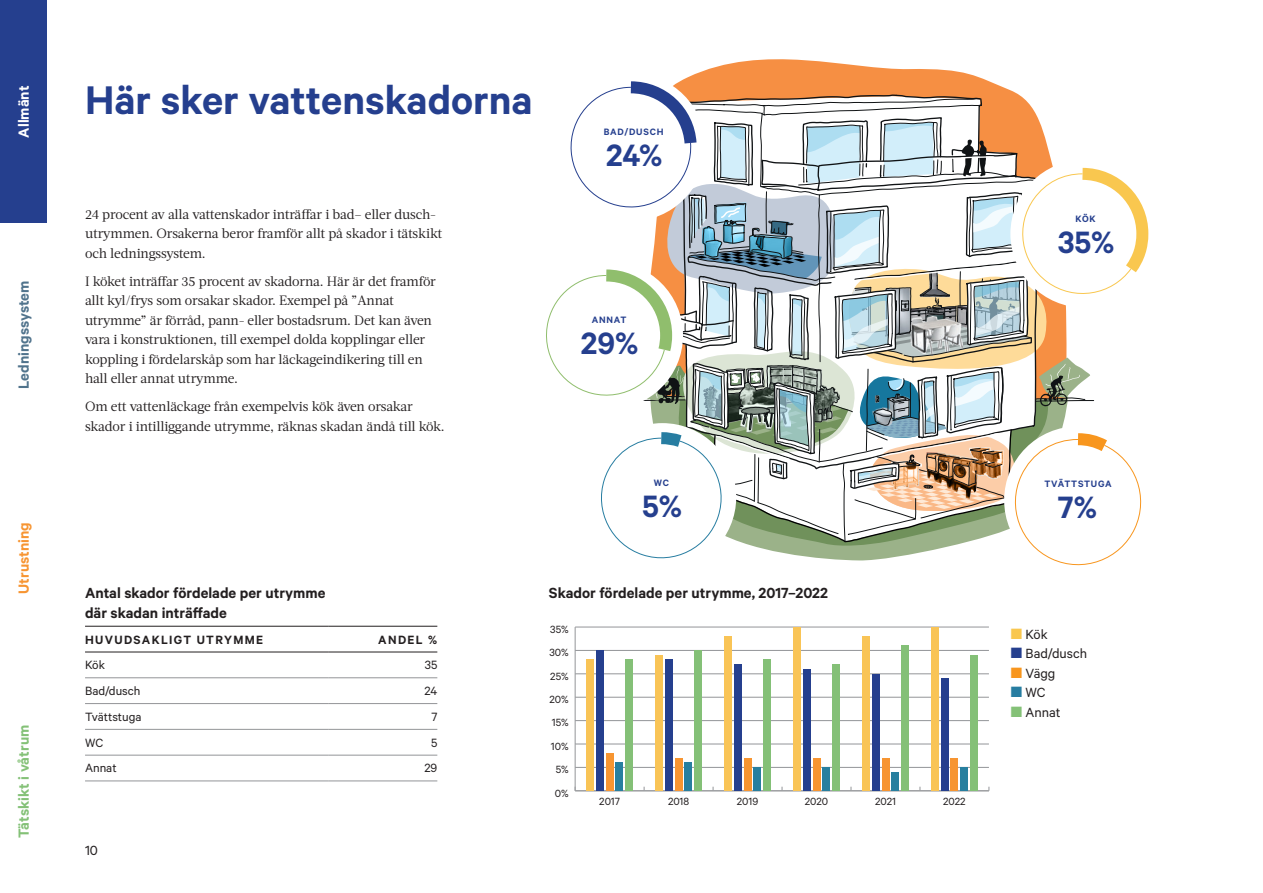
<style>
.page{position:relative;width:1263px;height:893px;background:#fff}
.page>*{position:absolute;margin:0;border:0;box-sizing:border-box;transform-origin:0 0}
.Rubrik_2{font:600 45px "Calibre";color:#253f8e}
.t1{font:600 34.8px "Calibre";color:#253f8e}
.Rubrik_4{font:600 16.5px/19.5px "Calibre";color:#231f20}
.t2{font:600 16.5px "Calibre";color:#84c177}
.t3{font:600 16.5px "Calibre";color:#50738c}
.t4{font:600 16.5px "Calibre";color:#f79532}
.t5{font:600 16.5px "Calibre";color:#fff}
.Bröd{font:15px "Calibre";color:#231f20}
.Bröd_serif{font:13.5px/19.5px "Acta";letter-spacing:-.015em;color:#231f20}
.Tabell_bröd{font:13.5px "Calibre";color:#231f20}
.Tabell_rubrik{font:600 13.5px "Calibre";letter-spacing:.1em;color:#231f20}
.t6{font:11.7px "Calibre";color:#231f20}
.t7{font:600 10.35px "Calibre";letter-spacing:.075em;color:#253f8e}
.s1{color:#f9c74f}
.s2{color:#253f8e}
.s3{color:#f8961e}
.s4{color:#277da1}
.s5{color:#84c177}
</style>
<div class="page">
<hr style="left:85px;top:652px;width:243px;height:1px;background:#231f20">
<hr style="left:328px;top:652px;width:109px;height:1px;background:#231f20">
<hr style="left:85px;top:677px;width:243px;height:1px;background:#939598">
<hr style="left:328px;top:677px;width:109px;height:1px;background:#939598">
<hr style="left:85px;top:781px;width:243px;height:1px;background:#939598">
<hr style="left:328px;top:781px;width:109px;height:1px;background:#939598">
<hr style="left:85px;top:729px;width:243px;height:1px;background:#939598">
<hr style="left:328px;top:729px;width:109px;height:1px;background:#939598">
<hr style="left:85px;top:755px;width:243px;height:1px;background:#939598">
<hr style="left:328px;top:755px;width:109px;height:1px;background:#939598">
<hr style="left:85px;top:626px;width:243px;height:1px;background:#231f20">
<hr style="left:328px;top:626px;width:109px;height:1px;background:#231f20">
<hr style="left:85px;top:703px;width:243px;height:1px;background:#939598">
<hr style="left:328px;top:703px;width:109px;height:1px;background:#939598">
<hr style="left:575px;top:627px;width:1px;height:164px;background:#939598">
<hr style="left:575px;top:790px;width:414px;height:1px;background:#939598">
<hr style="left:575px;top:767px;width:414px;height:1px;background:#939598">
<hr style="left:575px;top:744px;width:414px;height:1px;background:#939598">
<hr style="left:575px;top:720px;width:414px;height:1px;background:#939598">
<hr style="left:575px;top:697px;width:414px;height:1px;background:#939598">
<hr style="left:575px;top:674px;width:414px;height:1px;background:#939598">
<hr style="left:575px;top:650px;width:414px;height:1px;background:#939598">
<hr style="left:575px;top:627px;width:414px;height:1px;background:#939598">
<div style="left:970px;top:655px;width:8px;height:136px;background:#84c077"></div>
<div style="left:901px;top:646px;width:8px;height:145px;background:#84c077"></div>
<div style="left:832px;top:664px;width:8px;height:127px;background:#84c077"></div>
<div style="left:763px;top:660px;width:8px;height:131px;background:#84c077"></div>
<div style="left:694px;top:650px;width:8px;height:141px;background:#84c077"></div>
<div style="left:625px;top:660px;width:8px;height:131px;background:#84c077"></div>
<div style="left:960px;top:767px;width:8px;height:24px;background:#277f9f"></div>
<div style="left:891px;top:772px;width:8px;height:19px;background:#277f9f"></div>
<div style="left:822px;top:767px;width:8px;height:24px;background:#277f9f"></div>
<div style="left:753px;top:767px;width:8px;height:24px;background:#277f9f"></div>
<div style="left:684px;top:763px;width:8px;height:28px;background:#277f9f"></div>
<div style="left:615px;top:763px;width:8px;height:28px;background:#277f9f"></div>
<div style="left:950px;top:758px;width:8px;height:33px;background:#f79531"></div>
<div style="left:882px;top:758px;width:7px;height:33px;background:#f79531"></div>
<div style="left:813px;top:758px;width:7px;height:33px;background:#f79531"></div>
<div style="left:744px;top:758px;width:7px;height:33px;background:#f79531"></div>
<div style="left:675px;top:758px;width:7px;height:33px;background:#f79531"></div>
<div style="left:606px;top:753px;width:7px;height:38px;background:#f79531"></div>
<div style="left:941px;top:678px;width:8px;height:113px;background:#253f8e"></div>
<div style="left:872px;top:674px;width:8px;height:117px;background:#253f8e"></div>
<div style="left:803px;top:669px;width:8px;height:122px;background:#253f8e"></div>
<div style="left:734px;top:664px;width:8px;height:127px;background:#253f8e"></div>
<div style="left:665px;top:660px;width:8px;height:131px;background:#253f8e"></div>
<div style="left:596px;top:650px;width:8px;height:141px;background:#253f8e"></div>
<div style="left:931px;top:627px;width:8px;height:164px;background:#f9c456"></div>
<div style="left:862px;top:636px;width:8px;height:155px;background:#f9c456"></div>
<div style="left:793px;top:627px;width:8px;height:164px;background:#f9c456"></div>
<div style="left:724px;top:636px;width:8px;height:155px;background:#f9c456"></div>
<div style="left:655px;top:655px;width:8px;height:136px;background:#f9c456"></div>
<div style="left:586px;top:660px;width:8px;height:131px;background:#f9c456"></div>
<svg style="left:546px;top:59px;width:603px;height:507px"></svg>
<div style="left:0;top:0;width:47px;height:223px;background:#253f8e"></div>
<p class="t5" style="left:14px;top:138px;width:53px;rotate:-90deg">Allmänt</p>
<p class="t3" style="left:14px;top:389px;width:110px;rotate:-90deg">Ledningssystem</p>
<p class="t4" style="left:14px;top:594px;width:73px;rotate:-90deg">Utrustning</p>
<p class="t2" style="left:14px;top:838px;width:114px;rotate:-90deg">Tätskikt i våtrum</p>
<p class="Rubrik_2" style="left:85px;top:74px;width:449px">Här sker vattenskadorna</p>
<p class="Bröd_serif" style="left:85px;top:204px;width:359px">24 procent av alla vattenskador inträffar i bad– eller dusch&shy;utrymmen. Orsakerna beror framför allt på skador i tätskikt och ledningssystem.</p>
<p class="Bröd_serif" style="left:85px;top:271px;width:352px">I köket inträffar 35 procent av skadorna. Här är det framför allt kyl/frys som orsakar skador. Exempel på ”Annat utrymme” är förråd, pann- eller bostadsrum. Det kan även vara i konstruktionen, till exempel dolda kopplingar eller koppling i fördelarskåp som har läckageindikering till en hall eller annat utrymme.</p>
<p class="Bröd_serif" style="left:85px;top:397px;width:361px">Om ett vattenläckage från exempelvis kök även orsakar skador i intilliggande utrymme, räknas skadan ändå till kök.</p>
<p class="t7" style="left:604px;top:126px;width:61px">BAD/DUSCH</p>
<p class="t1" style="left:606px;top:135px;width:58px">24%</p>
<p class="t7" style="left:592px;top:314px;width:36px">ANNAT</p>
<p class="t1" style="left:581px;top:323px;width:59px">29%</p>
<p class="t7" style="left:654px;top:476px;width:17px">WC</p>
<p class="t1" style="left:642px;top:486px;width:41px">5%</p>
<p class="Rubrik_4" style="left:85px;top:583px;width:242px">Antal skador fördelade per utrymme där skadan inträffade</p>
<p class="Tabell_rubrik" style="left:85px;top:631px;width:180px">HUVUDSAKLIGT UTRYMME</p>
<p class="Tabell_rubrik" style="left:378px;top:631px;width:61px">ANDEL %</p>
<p class="Tabell_bröd" style="left:85px;top:657px;width:21px">Kök</p>
<p class="Tabell_bröd" style="left:425px;top:657px;width:14px">35</p>
<p class="Tabell_bröd" style="left:85px;top:683px;width:57px">Bad/dusch</p>
<p class="Tabell_bröd" style="left:424px;top:683px;width:14px">24</p>
<p class="Tabell_bröd" style="left:85px;top:709px;width:58px">Tvättstuga</p>
<p class="Tabell_bröd" style="left:431px;top:709px;width:7px">7</p>
<p class="Tabell_bröd" style="left:85px;top:735px;width:20px">WC</p>
<p class="Tabell_bröd" style="left:431px;top:735px;width:8px">5</p>
<p class="Tabell_bröd" style="left:85px;top:760px;width:33px">Annat</p>
<p class="Tabell_bröd" style="left:424px;top:760px;width:14px">29</p>
<p class="Bröd" style="left:85px;top:842px;width:15px">10</p>
<p class="Rubrik_4" style="left:549px;top:583px;width:281px">Skador fördelade per utrymme, 2017–2022</p>
<p class="t6" style="left:550px;top:622px;width:20px">35%</p>
<p class="t6" style="left:549px;top:646px;width:21px">30%</p>
<p class="t6" style="left:550px;top:669px;width:20px">25%</p>
<p class="t6" style="left:549px;top:692px;width:21px">20%</p>
<p class="t6" style="left:552px;top:716px;width:18px">15%</p>
<p class="t6" style="left:551px;top:739px;width:19px">10%</p>
<p class="t6" style="left:556px;top:763px;width:14px">5%</p>
<p class="t6" style="left:555px;top:786px;width:15px">0%</p>
<p class="t6" style="left:599px;top:794px;width:22px">2017</p>
<p class="t6" style="left:668px;top:794px;width:23px">2018</p>
<p class="t6" style="left:737px;top:794px;width:23px">2019</p>
<p class="t6" style="left:805px;top:794px;width:25px">2020</p>
<p class="t6" style="left:875px;top:794px;width:22px">2021</p>
<p class="t6" style="left:943px;top:794px;width:24px">2022</p>
<p class="t7" style="left:1075px;top:212px;width:22px">KÖK</p>
<p class="t1" style="left:1058px;top:221px;width:58px">35%</p>
<p class="t7" style="left:1044px;top:477px;width:69px">TVÄTTSTUGA</p>
<p class="t1" style="left:1058px;top:487px;width:41px">7%</p>
<p class="Bröd" style="left:1011px;top:625px;width:38px"><span class="s1">■</span> Kök</p>
<p class="Bröd" style="left:1011px;top:645px;width:78px"><span class="s2">■</span> Bad/dusch</p>
<p class="Bröd" style="left:1011px;top:664px;width:46px"><span class="s3">■</span> Vägg</p>
<p class="Bröd" style="left:1011px;top:684px;width:36px"><span class="s4">■</span> WC</p>
<p class="Bröd" style="left:1011px;top:703px;width:51px"><span class="s5">■</span> Annat</p>
</div>
